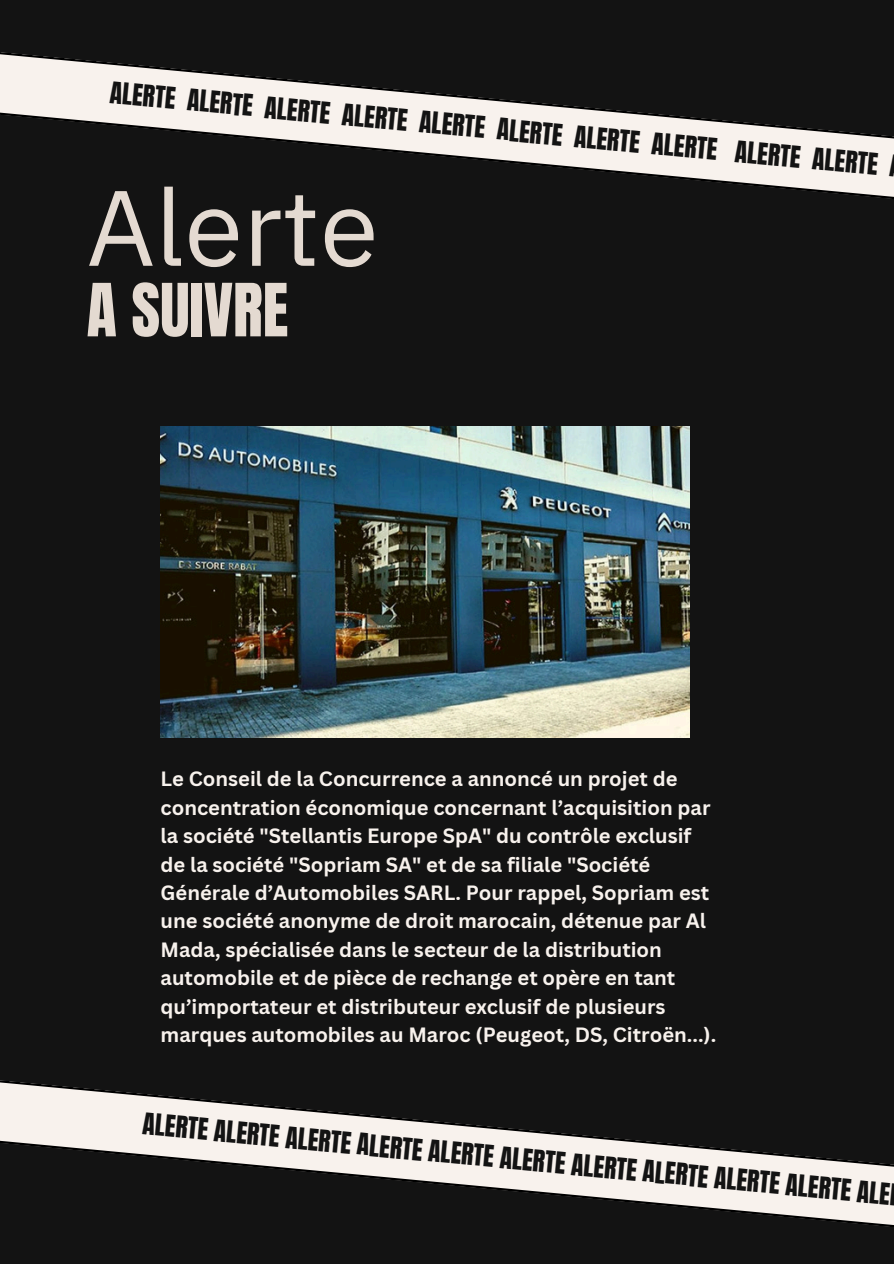
<style>
.page{position:relative;width:894px;height:1264px;background:#fff}
.page>*{position:absolute;margin:0;border:0;box-sizing:border-box;transform-origin:0 0}
.t1{font:106.95px "IBM Plex Sans";color:#e4dad1}
.t2{font:62.25px "Anton";color:#e4dad1}
.t3{font:25.5px "Anton";color:#131313}
.t4{font:700 20.1px/28.3px "Canva Sans";color:#f8f2ed}
</style>
<div class="page">
<div style="left:0;top:0;width:893px;height:1263px;background:#131313"></div>
<svg style="left:0;top:52px;width:893px;height:147px"></svg>
<svg style="left:0;top:1080px;width:893px;height:147px"></svg>
<img style="left:160px;top:427px;width:529px;height:310px">
<p class="t3" style="left:111px;top:77px;width:772px;rotate:5deg">ALERTE ALERTE ALERTE ALERTE ALERTE ALERTE ALERTE ALERTE ALERTE ALERTE</p>
<p class="t1" style="left:87px;top:156px;width:293px">Alerte</p>
<h2 class="t2" style="left:87px;top:265px;width:203px">A SUIVRE</h2>
<p class="t4" style="left:160px;top:764px;width:557px">Le Conseil de la Concurrence a annoncé un projet de concentration économique concernant l’acquisition par la société "Stellantis Europe SpA" du contrôle exclusif de la société "Sopriam SA" et de sa filiale "Société Générale d’Automobiles SARL. Pour rappel, Sopriam est une société anonyme de droit marocain, détenue par Al Mada, spécialisée dans le secteur de la distribution automobile et de pièce de rechange et opère en tant qu’importateur et distributeur exclusif de plusieurs marques automobiles au Maroc (Peugeot, DS, Citroën...).</p>
<p class="t3" style="left:144px;top:1107px;width:751px;rotate:5deg">ALERTE ALERTE ALERTE ALERTE ALERTE ALERTE ALERTE ALERTE ALERTE ALERTE ALE</p>
</div>
